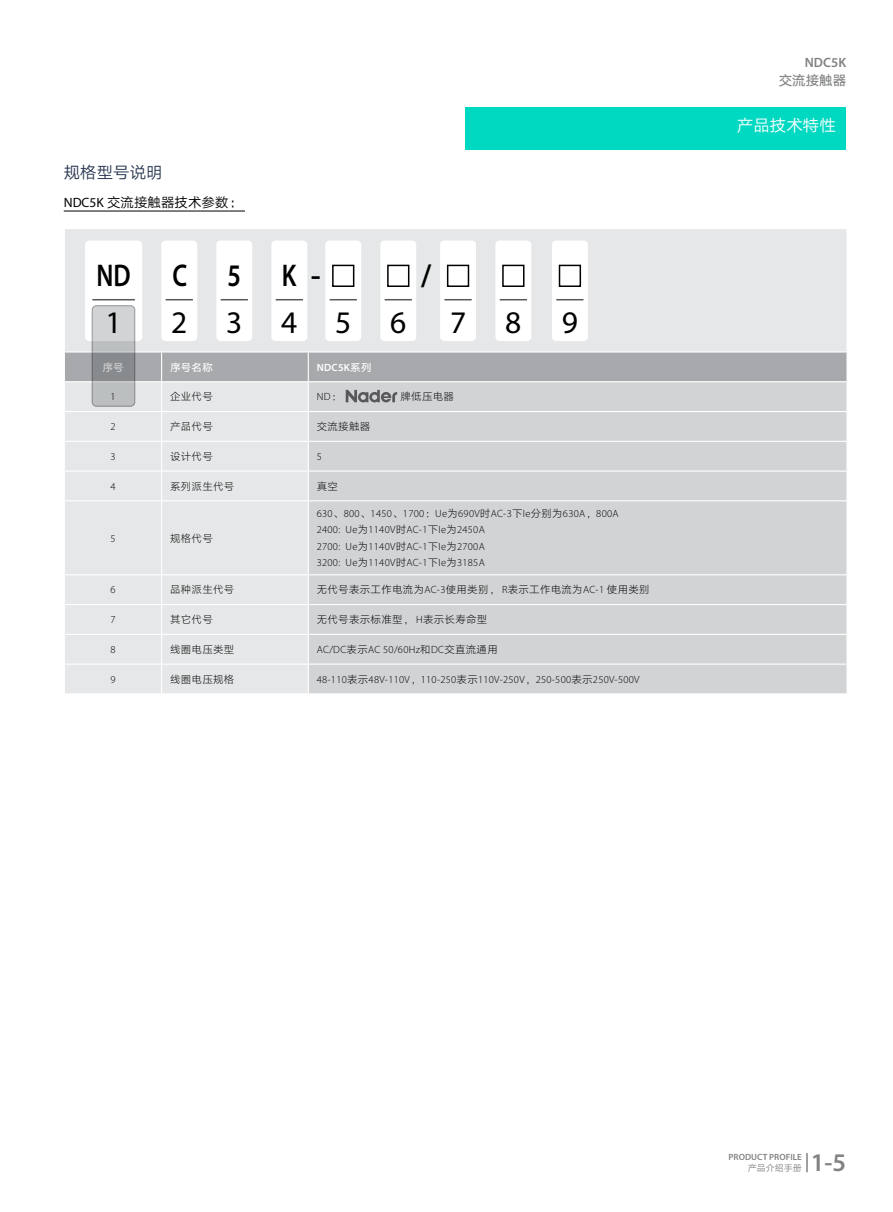
<style>
.page{position:relative;width:893px;height:1212px;background:#fff}
.page>*{position:absolute;margin:0;border:0;box-sizing:border-box;transform-origin:0 0}
.t1{font:31.5px "Myriad Pro";color:#000}
.t2{font:600 31.5px "Myriad Pro";color:#000;scale:.8 1}
.t3{font:600 31.5px "Myriad Pro";color:#000}
.t4{font:600 25.5px "Myriad Pro";color:#808284}
.二级标题{font:16.5px "HY Qi Hei EZS";color:#273650}
.t5{font:16.5px "HY Qi Hei EZS";color:#fff}
.二级标题-2{font:13.5px "HY Qi Hei EZS";color:#000}
.t6{font:600 13.5px "Myriad Pro";color:#808284}
.t7{font:13.5px "HY Qi Hei FZS";color:#808284}
.t8{font:300 10.5px "Myriad Pro";letter-spacing:.025em;color:#000}
.t9{font:10.5px "HY Qi Hei DZS";letter-spacing:.025em;color:#000}
.t10{font:600 10.5px "Myriad Pro";letter-spacing:.025em;color:#fff}
.t11{font:10.5px "HY Qi Hei FZS";letter-spacing:.025em;color:#fff}
.t12{font:600 9px "Myriad Pro";color:#808284}
.t13{font:9px "HY Qi Hei EZS";color:#808284}
.s1{font-family:"Myriad Pro"}
.s2{font-family:"HY Qi Hei FZS";font-weight:400}
.s3{font-family:"HY Qi Hei DZS";font-weight:400}
.s4{font-family:"Myriad Pro";font-weight:300}
</style>
<div class="page">
<svg style="left:806px;top:1153px;width:2px;height:19px"></svg>
<div style="left:466px;top:107px;width:380px;height:42px;background:#00d9c2"></div>
<hr style="left:64px;top:211px;width:181px;height:1px;background:#000">
<div style="left:65px;top:229px;width:781px;height:122px;background:#e6e7e8"></div>
<svg style="left:64px;top:352px;width:783px;height:342px;background:#d5d6d7"></svg>
<div style="left:85px;top:240px;width:57px;height:101px;background:#fff;border-radius:4px"></div>
<div style="left:161px;top:240px;width:36px;height:101px;background:#fff;border-radius:4px"></div>
<div style="left:216px;top:240px;width:36px;height:101px;background:#fff;border-radius:4px"></div>
<div style="left:271px;top:240px;width:36px;height:101px;background:#fff;border-radius:4px"></div>
<div style="left:440px;top:240px;width:36px;height:101px;background:#fff;border-radius:4px"></div>
<div style="left:495px;top:240px;width:36px;height:101px;background:#fff;border-radius:4px"></div>
<div style="left:552px;top:240px;width:36px;height:101px;background:#fff;border-radius:4px"></div>
<div style="left:325px;top:240px;width:36px;height:101px;background:#fff;border-radius:4px"></div>
<div style="left:380px;top:240px;width:36px;height:101px;background:#fff;border-radius:4px"></div>
<hr style="left:92px;top:299px;width:43px;height:1px;background:#58585b">
<svg style="left:166px;top:299px;width:27px;height:1px"></svg>
<svg style="left:221px;top:299px;width:27px;height:1px"></svg>
<svg style="left:276px;top:299px;width:27px;height:1px"></svg>
<svg style="left:330px;top:299px;width:27px;height:1px"></svg>
<svg style="left:385px;top:299px;width:27px;height:1px"></svg>
<svg style="left:444px;top:299px;width:28px;height:1px"></svg>
<svg style="left:500px;top:299px;width:27px;height:1px"></svg>
<svg style="left:556px;top:299px;width:27px;height:1px"></svg>
<div style="left:332px;top:265px;width:22px;height:22px;border:2px solid #000"></div>
<div style="left:387px;top:265px;width:22px;height:22px;border:2px solid #000"></div>
<div style="left:447px;top:265px;width:22px;height:22px;border:2px solid #000"></div>
<div style="left:502px;top:265px;width:22px;height:22px;border:2px solid #000"></div>
<div style="left:559px;top:265px;width:22px;height:22px;border:2px solid #000"></div>
<svg style="left:92px;top:306px;width:43px;height:100px;background:#b4b7b8"></svg>
<div style="left:92px;top:305px;width:43px;height:102px;border:1px solid #939598;border-radius:4px"></div>
<p class="二级标题" style="left:64px;top:163px;width:100px">规格型号说明</p>
<p class="二级标题-2" style="left:64px;top:194px;width:180px"><span class="s1">NDC5K</span> 交流接触器技术参数：</p>
<p class="t2" style="left:97px;top:256px;width:44px">ND</p>
<p class="t2" style="left:172px;top:256px;width:20px">C</p>
<p class="t2" style="left:228px;top:256px;width:18px">5</p>
<p class="t2" style="left:282px;top:256px;width:50px">K -</p>
<p class="t3" style="left:421px;top:256px;width:12px">/</p>
<p class="t1" style="left:106px;top:303px;width:18px">1</p>
<p class="t1" style="left:171px;top:303px;width:18px">2</p>
<p class="t1" style="left:226px;top:303px;width:18px">3</p>
<p class="t1" style="left:281px;top:303px;width:18px">4</p>
<p class="t1" style="left:335px;top:303px;width:18px">5</p>
<p class="t1" style="left:390px;top:303px;width:18px">6</p>
<p class="t1" style="left:450px;top:303px;width:18px">7</p>
<p class="t1" style="left:505px;top:303px;width:18px">8</p>
<p class="t1" style="left:562px;top:303px;width:18px">9</p>
<p class="t11" style="left:102px;top:361px;width:23px">姃誑</p>
<p class="t11" style="left:170px;top:361px;width:44px">姃誑謖蠙</p>
<p class="t10" style="left:317px;top:360px;width:56px">NDC5K<span class="s2">跀燒</span></p>
<p class="t8" style="left:110px;top:391px;width:7px">1</p>
<p class="t9" style="left:170px;top:391px;width:44px">麟趵魍誑</p>
<p class="t8" style="left:317px;top:391px;width:26px">ND<span class="s3">䯤</span></p>
<p class="t9" style="left:400px;top:391px;width:55px">窅濱紙翄鏍</p>
<p class="t8" style="left:110px;top:420px;width:7px">2</p>
<p class="t9" style="left:170px;top:421px;width:44px">鲲閔魍誑</p>
<p class="t9" style="left:317px;top:421px;width:55px">鲮牐扟㓩鏍</p>
<p class="t8" style="left:110px;top:450px;width:7px">3</p>
<p class="t9" style="left:170px;top:451px;width:44px">㛄㚧魍誑</p>
<p class="t8" style="left:317px;top:450px;width:7px">5</p>
<p class="t8" style="left:110px;top:480px;width:7px">4</p>
<p class="t9" style="left:170px;top:480px;width:66px">跀燒牋羠魍誑</p>
<p class="t9" style="left:317px;top:480px;width:23px">莏裶</p>
<p class="t8" style="left:110px;top:532px;width:7px">5</p>
<p class="t9" style="left:170px;top:532px;width:44px">㓇樴魍誑</p>
<p class="t8" style="left:317px;top:507px;width:303px">630<span class="s3">。</span>800<span class="s3">。</span>1450<span class="s3">。</span>1700<span class="s3">䯤</span>Ue<span class="s3">踵</span>690V<span class="s3">暚</span>AC-3<span class="s3">醣</span>Ie<span class="s3">鰓時踵</span>630A<span class="s3">䯖</span>800A</p>
<p class="t8" style="left:317px;top:523px;width:170px">2400: Ue<span class="s3">踵</span>1140V<span class="s3">暚</span>AC-1<span class="s3">醣</span>Ie<span class="s3">踵</span>2450A</p>
<p class="t8" style="left:317px;top:540px;width:170px">2700: Ue<span class="s3">踵</span>1140V<span class="s3">暚</span>AC-1<span class="s3">醣</span>Ie<span class="s3">踵</span>2700A</p>
<p class="t8" style="left:317px;top:556px;width:170px">3200: Ue<span class="s3">踵</span>1140V<span class="s3">暚</span>AC-1<span class="s3">醣</span>Ie<span class="s3">踵</span>3185A</p>
<p class="t8" style="left:110px;top:584px;width:7px">6</p>
<p class="t9" style="left:170px;top:584px;width:66px">閔蟢牋羠魍誑</p>
<p class="t9" style="left:317px;top:584px;width:334px">晹魍誑ィ蛵墡慘翄牐踵<span class="s4">AC-3</span>懲羮貙時䯖 <span class="s4">R</span>ィ蛵墡慘翄牐踵<span class="s4">AC-1</span> 懲羮貙時</p>
<p class="t8" style="left:110px;top:613px;width:7px">7</p>
<p class="t9" style="left:170px;top:614px;width:44px">謾呅魍誑</p>
<p class="t9" style="left:317px;top:614px;width:172px">晹魍誑ィ蛵槪豈矇䯖 <span class="s4">H</span>ィ蛵䂏啈噯矇</p>
<p class="t8" style="left:110px;top:643px;width:7px">8</p>
<p class="t9" style="left:170px;top:644px;width:66px">鄡觶翄紙貙矇</p>
<p class="t8" style="left:317px;top:643px;width:183px">AC/DC<span class="s3">ィ蛵</span>AC 50/60Hz<span class="s3">嶗</span>DC<span class="s3">鲮茻牐㬦羮</span></p>
<p class="t8" style="left:110px;top:673px;width:7px">9</p>
<p class="t9" style="left:170px;top:673px;width:66px">鄡觶翄紙㓇樴</p>
<p class="t8" style="left:317px;top:673px;width:324px">48-110<span class="s3">ィ蛵</span>48V-110V<span class="s3">䯖</span>110-250<span class="s3">ィ蛵</span>110V-250V<span class="s3">䯖</span>250-500<span class="s3">ィ蛵</span>250V-500V</p>
<p class="t6" style="left:805px;top:54px;width:43px">NDC5K</p>
<p class="t7" style="left:779px;top:72px;width:69px">鲮牐扟㓩鏍</p>
<p class="t5" style="left:737px;top:116px;width:100px">产品技术特性</p>
<p class="t12" style="left:729px;top:1151px;width:75px">PRODUCT PROFILE</p>
<p class="t13" style="left:748px;top:1163px;width:55px">产品介绍手册</p>
<h2 class="t4" style="left:811px;top:1146px;width:37px">1-5</h2>
</div>
